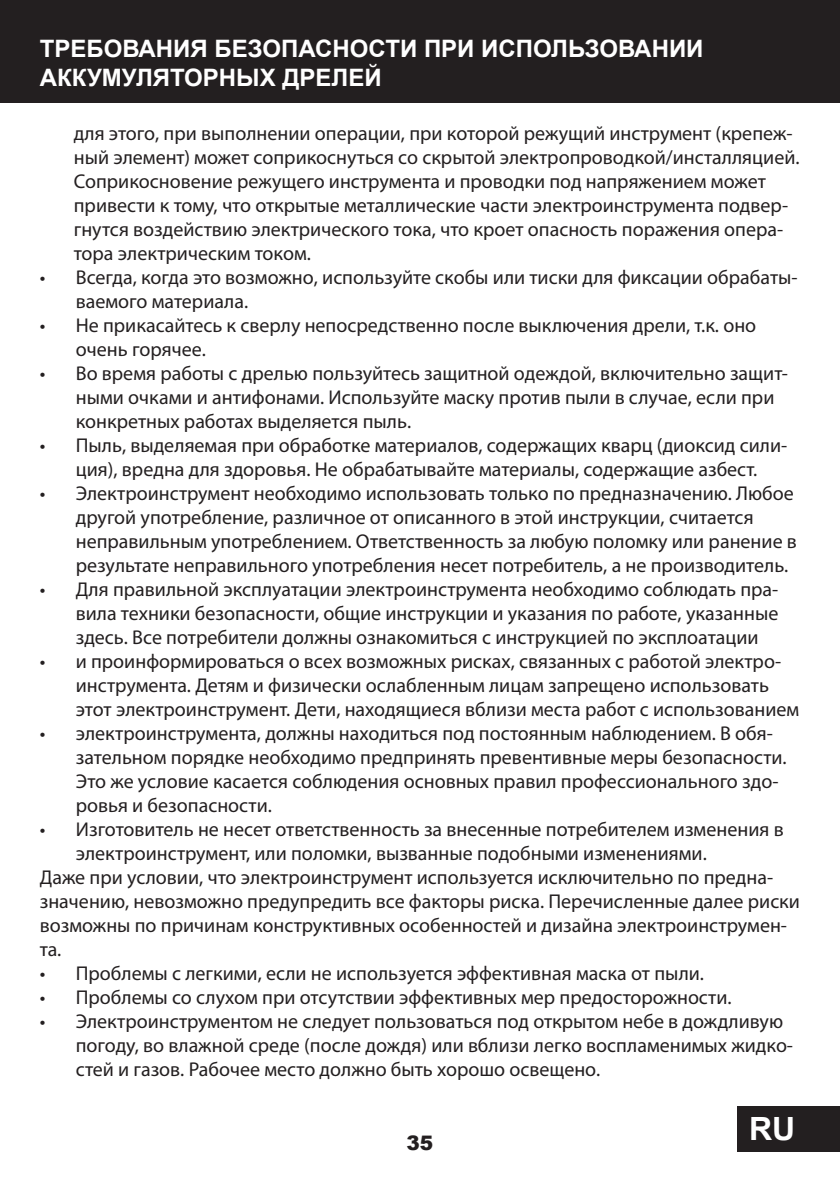
<style>
.page{position:relative;width:840px;height:1191px;background:#fff}
.page>*{position:absolute;margin:0;border:0;box-sizing:border-box;transform-origin:0 0}
.t1{font:700 32px "Arial";color:#fff}
.t2{font:700 24px/28.8px "Arial";color:#fff}
.t3{font:20px/24px "Myriad Pro";color:#231f20}
.t4{font:900 20px "Arial";color:#231f20}
</style>
<div class="page">
<div style="left:0;top:0;width:839px;height:102px;background:#231f20"></div>
<div style="left:737px;top:1106px;width:102px;height:45px;background:#231f20"></div>
<p class="t2" style="left:40px;top:35px;width:665px">ТРЕБОВАНИЯ БЕЗОПАСНОСТИ ПРИ ИСПОЛЬЗОВАНИИ<br>АККУМУЛЯТОРНЫХ ДРЕЛЕЙ</p>
<p class="t3" style="left:74px;top:121px;width:727px">для этого, при выполнении операции, при которой режущий инструмент (крепеж&shy;ный элемент) может соприкоснуться со скрытой электропроводкой/инсталляцией.<br>Соприкосновение режущего инструмента и проводки под напряжением может привести к тому, что открытые металлические части электроинструмента подвер&shy;гнутся воздействию электрического тока, что кроет опасность поражения опера&shy;тора электрическим током.</p>
<p class="t3" style="left:76px;top:265px;width:722px;text-indent:-36px">• Всегда, когда это возможно, используйте скобы или тиски для фиксации обрабаты&shy;ваемого материала.</p>
<p class="t3" style="left:76px;top:313px;width:681px;text-indent:-36px">• Не прикасайтесь к сверлу непосредственно после выключения дрели, т.к. оно очень горячее.</p>
<p class="t3" style="left:76px;top:361px;width:713px;text-indent:-36px">• Во время работы с дрелью пользуйтесь защитной одеждой, включительно защит&shy;ными очками и антифонами. Используйте маску против пыли в случае, если при конкретных работах выделяется пыль.</p>
<p class="t3" style="left:40px;top:433px;width:748px;text-align:center">• Пыль, выделяемая при обработке материалов, содержащих кварц (диоксид сили&shy;ция), вредна для здоровья. Не обрабатывайте материалы, содержащие азбест.</p>
<p class="t3" style="left:76px;top:481px;width:722px;text-indent:-36px">• Электроинструмент необходимо использовать только по предназначению. Любое другой употребление, различное от описанного в этой инструкции, считается неправильным употреблением. Ответственность за любую поломку или ранение в результате неправильного употребления несет потребитель, а не производитель.</p>
<p class="t3" style="left:76px;top:577px;width:703px;text-align:justify;text-indent:-36px">• Для правильной эксплуатации электроинструмента необходимо соблюдать пра&shy;вила техники безопасности, общие инструкции и указания по работе, указанные здесь. Все потребители должны ознакомиться с инструкцией по эксплоатации</p>
<p class="t3" style="left:76px;top:649px;width:724px;text-indent:-36px">• и проинформироваться о всех возможных рисках, связанных с работой электро&shy;инструмента. Детям и физически ослабленным лицам запрещено использовать этот электроинструмент. Дети, находящиеся вблизи места работ с использованием</p>
<p class="t3" style="left:76px;top:721px;width:712px;text-indent:-36px">• электроинструмента, должны находиться под постоянным наблюдением. В обя&shy;зательном порядке необходимо предпринять превентивные меры безопасности.<br>Это же условие касается соблюдения основных правил профессионального здо&shy;ровья и безопасности.</p>
<p class="t3" style="left:40px;top:817px;width:745px">• Изготовитель не несет ответственность за внесенные потребителем изменения в</p>
<p class="t3" style="left:76px;top:841px;width:632px">электроинструмент, или поломки, вызванные подобными изменениями.</p>
<p class="t3" style="left:40px;top:865px;width:734px">Даже при условии, что электроинструмент используется исключительно по предна-</p>
<p class="t3" style="left:40px;top:889px;width:761px">значению, невозможно предупредить все факторы риска. Перечисленные далее риски</p>
<p class="t3" style="left:40px;top:913px;width:748px">возможны по причинам конструктивных особенностей и дизайна электроинструмен-</p>
<p class="t3" style="left:40px;top:937px;width:23px">та.</p>
<p class="t3" style="left:40px;top:961px;width:665px">• Проблемы с легкими, если не используется эффективная маска от пыли.</p>
<p class="t3" style="left:40px;top:985px;width:693px">• Проблемы со слухом при отсутствии эффективных мер предосторожности.</p>
<p class="t3" style="left:76px;top:1009px;width:718px;text-indent:-36px">• Электроинструментом не следует пользоваться под открытом небе в дождливую погоду, во влажной среде (после дождя) или вблизи легко воспламенимых жидко&shy;стей и газов. Рабочее место должно быть хорошо освещено.</p>
<p class="t4" style="left:406px;top:1128px;width:28px">35</p>
<h1 class="t1" style="left:748px;top:1106px;width:48px">RU</h1>
</div>
